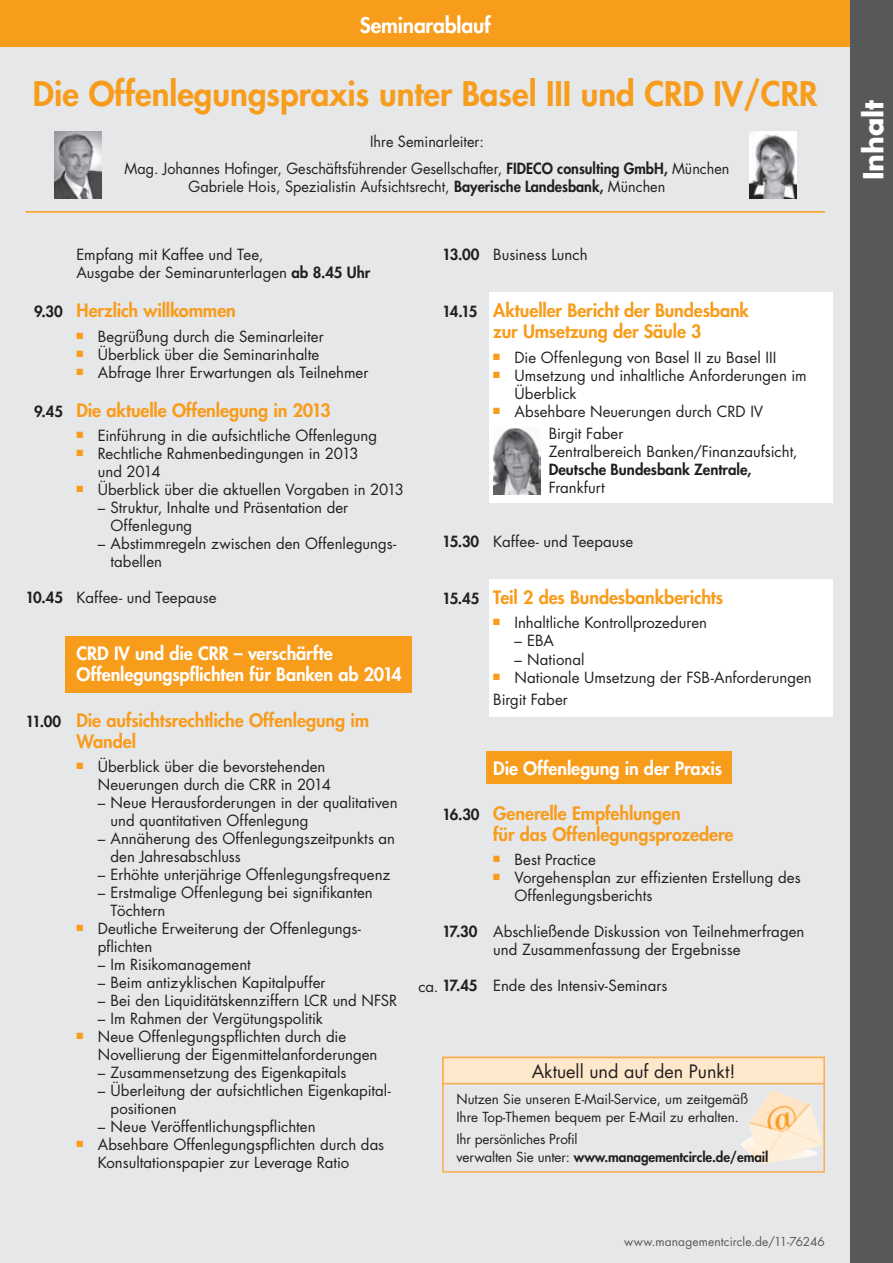
<style>
.page{position:relative;width:893px;height:1263px;background:#fff}
.page>*{position:absolute;margin:0;border:0;box-sizing:border-box;transform-origin:0 0}
.AbsatzProgrammTagMot{font:800 33px "Futura Std";color:#f89c1c}
.INHALT{font:700 27px "Futura Std";letter-spacing:-.005em;color:#fff}
.AbsatzProgrammBalken{font:800 21px "Futura Std";letter-spacing:-.005em;color:#fff}
.AbsatzProgrammTagAbl{font:800 18px/21px "Futura Std";letter-spacing:-.005em;color:#f89c1c}
.AbsatzProgrammTagAbl-2{font:800 18px/21px "Futura Std";letter-spacing:-.005em;color:#fff}
.t1{font:18px "Futura Std";color:#231f20}
.AbsatzProgrammTagAbl-3{font:15px/18px "Futura Std";color:#231f20}
.AbsatzProgrammTagLei{font:15px "Futura Std";color:#231f20;scale:.96 1}
.t2{font:13.5px/18px "Futura Std";color:#231f20}
.AbsatzProgrammFooter{font:12px "Futura Std";letter-spacing:.01em;color:#57585a}
.s1{font-weight:800}
.s2{font-size:15px;color:#231f20}
</style>
<div class="page">
<div style="left:0;top:0;width:863px;height:1263px;background:#e6e7e9"></div>
<div style="left:0;top:0;width:893px;height:47px;background:#f89c1c"></div>
<div style="left:850px;top:0;width:43px;height:1263px;background:#57585a"></div>
<hr style="left:26px;top:211px;width:799px;height:2px;background:#f89c1c">
<img style="left:55px;top:132px;width:46px;height:67px">
<img style="left:749px;top:132px;width:47px;height:67px">
<div style="left:65px;top:636px;width:346px;height:57px;background:#f89c1c"></div>
<div style="left:489px;top:292px;width:343px;height:211px;background:#fff"></div>
<img style="left:493px;top:428px;width:47px;height:66px">
<div style="left:489px;top:580px;width:343px;height:137px;background:#fff"></div>
<div style="left:486px;top:751px;width:245px;height:32px;background:#f89c1c"></div>
<img style="left:741px;top:1090px;width:50px;height:74px">
<div style="left:442px;top:1057px;width:383px;height:115px;border:2px solid #faae4b"></div>
<div style="left:443px;top:1057px;width:381px;height:27px;background:#fee8cb"></div>
<div style="left:442px;top:1057px;width:383px;height:27px;border:2px solid #faae4b"></div>
<p class="AbsatzProgrammBalken" style="left:360px;top:12px;width:132px">Seminarablauf</p>
<p class="AbsatzProgrammTagMot" style="left:33px;top:73px;width:786px">Die Offenlegungspraxis unter Basel III und CRD IV/CRR</p>
<p class="AbsatzProgrammTagLei" style="left:370px;top:132px;width:120px">Ihre Seminarleiter:</p>
<p class="AbsatzProgrammTagLei" style="left:125px;top:158px;width:632px">Mag. Johannes Hofinger, Geschäftsführender Gesellschafter, <span class="s1">FIDECO consulting GmbH,</span> München</p>
<p class="AbsatzProgrammTagLei" style="left:189px;top:176px;width:498px">Gabriele Hois, Spezialistin Aufsichtsrecht, <span class="s1">Bayerische Landesbank,</span> München</p>
<p class="AbsatzProgrammTagAbl-3" style="left:77px;top:246px;width:295px">Empfang mit Kaffee und Tee,<br>Ausgabe der Seminarunterlagen <span class="s1">ab 8.45 Uhr</span></p>
<p class="AbsatzProgrammTagAbl" style="left:34px;top:300px;width:203px"><span class="s2">9.30</span> Herzlich willkommen</p>
<p class="AbsatzProgrammTagAbl-3" style="left:77px;top:327px;width:249px"><sup>■</sup> Begrüßung durch die Seminarleiter</p>
<p class="AbsatzProgrammTagAbl-3" style="left:77px;top:345px;width:244px"><sup>■</sup> Überblick über die Seminarinhalte</p>
<p class="AbsatzProgrammTagAbl-3" style="left:77px;top:363px;width:293px"><sup>■</sup> Abfrage Ihrer Erwartungen als Teilnehmer</p>
<p class="AbsatzProgrammTagAbl" style="left:34px;top:400px;width:298px"><span class="s2">9.45</span> Die aktuelle Offenlegung in 2013</p>
<p class="AbsatzProgrammTagAbl-3" style="left:77px;top:427px;width:302px"><sup>■</sup> Einführung in die aufsichtliche Offenlegung</p>
<p class="AbsatzProgrammTagAbl-3" style="left:98px;top:445px;width:263px;text-indent:-21px"><sup>■</sup> Rechtliche Rahmenbedingungen in 2013 und 2014</p>
<p class="AbsatzProgrammTagAbl-3" style="left:77px;top:481px;width:329px"><sup>■</sup> Überblick über die aktuellen Vorgaben in 2013</p>
<p class="AbsatzProgrammTagAbl-3" style="left:111px;top:499px;width:239px;text-indent:-13px">– Struktur, Inhalte und Präsentation der<br>Offenlegung</p>
<p class="AbsatzProgrammTagAbl-3" style="left:111px;top:535px;width:287px;text-indent:-13px">– Abstimmregeln zwischen den Offenlegungs&shy;tabellen</p>
<p class="AbsatzProgrammTagAbl-3" style="left:26px;top:589px;width:193px"><span class="s1">10.45</span> Kaffee- und Teepause</p>
<p class="AbsatzProgrammTagAbl-2" style="left:77px;top:643px;width:327px">CRD IV und die CRR – verschärfte<br>Offenlegungspflichten für Banken ab 2014</p>
<p class="AbsatzProgrammTagAbl" style="left:77px;top:709px;width:294px;text-indent:-51px"><span class="s2">11.00</span> Die aufsichtsrechtliche Offenlegung im<br>Wandel</p>
<p class="AbsatzProgrammTagAbl-3" style="left:98px;top:758px;width:235px;text-indent:-21px"><sup>■</sup> Überblick über die bevorstehenden<br>Neuerungen durch die CRR in 2014</p>
<p class="AbsatzProgrammTagAbl-3" style="left:111px;top:794px;width:289px;text-indent:-13px">– Neue Herausforderungen in der qualitativen und quantitativen Offenlegung</p>
<p class="AbsatzProgrammTagAbl-3" style="left:111px;top:830px;width:286px;text-indent:-13px">– Annäherung des Offenlegungszeitpunkts an den Jahresabschluss</p>
<p class="AbsatzProgrammTagAbl-3" style="left:98px;top:866px;width:294px">– Erhöhte unterjährige Offenlegungsfrequenz</p>
<p class="AbsatzProgrammTagAbl-3" style="left:111px;top:884px;width:264px;text-indent:-13px">– Erstmalige Offenlegung bei signifikanten<br>Töchtern</p>
<p class="AbsatzProgrammTagAbl-3" style="left:98px;top:920px;width:265px;text-indent:-21px"><sup>■</sup> Deutliche Erweiterung der Offenlegungs&shy;pflichten</p>
<p class="AbsatzProgrammTagAbl-3" style="left:98px;top:956px;width:155px">– Im Risikomanagement</p>
<p class="AbsatzProgrammTagAbl-3" style="left:98px;top:974px;width:229px">– Beim antizyklischen Kapitalpuffer</p>
<p class="AbsatzProgrammTagAbl-3" style="left:98px;top:992px;width:301px">– Bei den Liquiditätskennziffern LCR und NFSR</p>
<p class="AbsatzProgrammTagAbl-3" style="left:98px;top:1010px;width:227px">– Im Rahmen der Vergütungspolitik</p>
<p class="AbsatzProgrammTagAbl-3" style="left:98px;top:1028px;width:281px;text-indent:-21px"><sup>■</sup> Neue Offenlegungspflichten durch die<br>Novellierung der Eigenmittelanforderungen</p>
<p class="AbsatzProgrammTagAbl-3" style="left:98px;top:1064px;width:250px">– Zusammensetzung des Eigenkapitals</p>
<p class="AbsatzProgrammTagAbl-3" style="left:111px;top:1082px;width:282px;text-indent:-13px">– Überleitung der aufsichtlichen Eigenkapital&shy;positionen</p>
<p class="AbsatzProgrammTagAbl-3" style="left:98px;top:1118px;width:219px">– Neue Veröffentlichungspflichten</p>
<p class="AbsatzProgrammTagAbl-3" style="left:98px;top:1136px;width:288px;text-indent:-21px"><sup>■</sup> Absehbare Offenlegungspflichten durch das<br>Konsultationspapier zur Leverage Ratio</p>
<p class="AbsatzProgrammTagAbl-3" style="left:442px;top:246px;width:147px"><span class="s1">13.00</span> Business Lunch</p>
<p class="AbsatzProgrammTagAbl" style="left:442px;top:300px;width:308px;text-align:center"><span class="s2">14.15</span> Aktueller Bericht der Bundesbank zur Umsetzung der Säule 3</p>
<p class="AbsatzProgrammTagAbl-3" style="left:493px;top:348px;width:285px"><sup>■</sup> Die Offenlegung von Basel II zu Basel III</p>
<p class="AbsatzProgrammTagAbl-3" style="left:514px;top:366px;width:294px;text-indent:-21px"><sup>■</sup> Umsetzung und inhaltliche Anforderungen im<br>Überblick</p>
<p class="AbsatzProgrammTagAbl-3" style="left:493px;top:402px;width:271px"><sup>■</sup> Absehbare Neuerungen durch CRD IV</p>
<p class="AbsatzProgrammTagAbl-3" style="left:549px;top:425px;width:250px">Birgit Faber<br>Zentralbereich Banken/Finanzaufsicht,<br><span class="s1">Deutsche Bundesbank Zentrale,<br></span>Frankfurt</p>
<p class="AbsatzProgrammTagAbl-3" style="left:442px;top:533px;width:193px"><span class="s1">15.30</span> Kaffee- und Teepause</p>
<p class="AbsatzProgrammTagAbl" style="left:442px;top:587px;width:283px"><span class="s2">15.45</span> Teil 2 des Bundesbankberichts</p>
<p class="AbsatzProgrammTagAbl-3" style="left:493px;top:614px;width:215px"><sup>■</sup> Inhaltliche Kontrollprozeduren</p>
<p class="AbsatzProgrammTagAbl-3" style="left:514px;top:632px;width:41px">– EBA</p>
<p class="AbsatzProgrammTagAbl-3" style="left:514px;top:650px;width:71px">– National</p>
<p class="AbsatzProgrammTagAbl-3" style="left:493px;top:668px;width:320px"><sup>■</sup> Nationale Umsetzung der FSB-Anforderungen</p>
<p class="AbsatzProgrammTagAbl-3" style="left:493px;top:690px;width:76px">Birgit Faber</p>
<p class="AbsatzProgrammTagAbl-2" style="left:493px;top:757px;width:230px">Die Offenlegung in der Praxis</p>
<p class="AbsatzProgrammTagAbl" style="left:493px;top:803px;width:242px;text-indent:-51px"><span class="s2">16.30</span> Generelle Empfehlungen<br>für das Offenlegungsprozedere</p>
<p class="AbsatzProgrammTagAbl-3" style="left:493px;top:851px;width:104px"><sup>■</sup> Best Practice</p>
<p class="AbsatzProgrammTagAbl-3" style="left:514px;top:869px;width:288px;text-indent:-21px"><sup>■</sup> Vorgehensplan zur effizienten Erstellung des<br>Offenlegungsberichts</p>
<p class="AbsatzProgrammTagAbl-3" style="left:493px;top:923px;width:313px;text-indent:-51px"><span class="s1">17.30</span> Abschließende Diskussion von Teilnehmerfragen und Zusammenfassung der Ergebnisse</p>
<p class="AbsatzProgrammTagAbl-3" style="left:418px;top:977px;width:250px">ca. <span class="s1">17.45</span> Ende des Intensiv-Seminars</p>
<p class="t1" style="left:532px;top:1060px;width:205px">Aktuell und auf den Punkt!</p>
<p class="t2" style="left:456px;top:1090px;width:293px">Nutzen Sie unseren E-Mail-Service, um zeitgemäß<br>Ihre Top-Themen bequem per E-Mail zu erhalten.</p>
<p class="t2" style="left:456px;top:1130px;width:313px">Ihr persönliches Profil<br>verwalten Sie unter: <span class="s1">www.managementcircle.de/email</span></p>
<p class="AbsatzProgrammFooter" style="left:624px;top:1234px;width:202px">www.managementcircle.de/11-76246</p>
<p class="INHALT" style="left:855px;top:180px;width:81px;rotate:-90deg">Inhalt</p>
</div>
